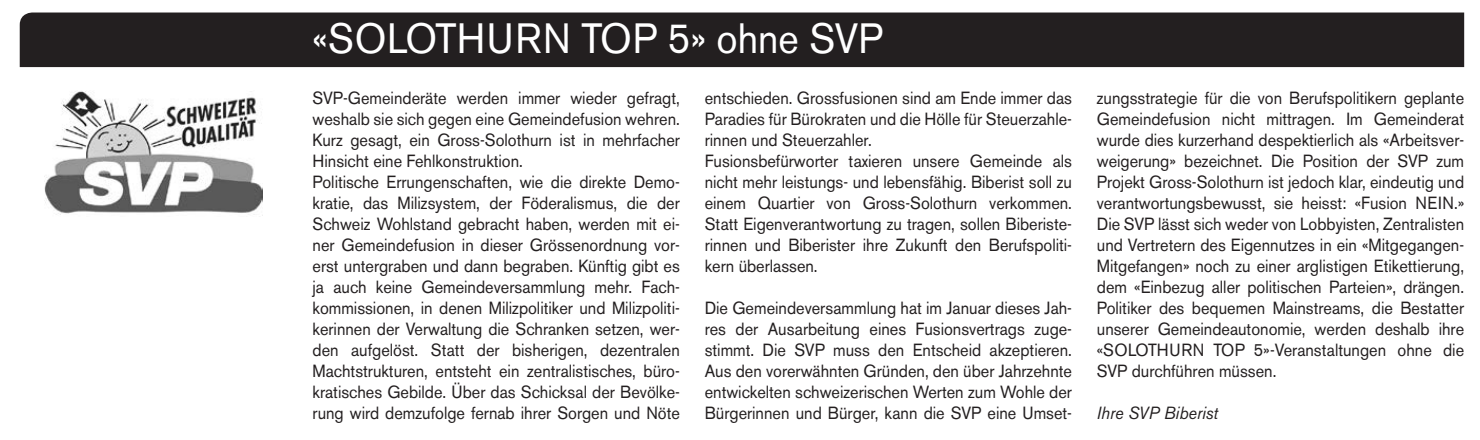
<style>
.page{position:relative;width:1480px;height:440px;background:#fff}
.page>*{position:absolute;margin:0;border:0;box-sizing:border-box;transform-origin:0 0}
.t1{font:42px "Akzidenz Grotesk BE";color:#fff;scale:.93 1}
.t2{font:17.5px/21px "Akzidenz Grotesk BE";color:#231f20;scale:.93 1}
.t3{font:italic 17.5px "Akzidenz Grotesk BE";color:#231f20;scale:.93 1}
</style>
<div class="page">
<img style="left:45px;top:91px;width:218px;height:125px">
<div style="left:20px;top:13px;width:1443px;height:54px;background:#231f20"></div>
<h1 class="t1" style="left:312px;top:14px;width:614px">«SOLOTHURN TOP 5» ohne SVP</h1>
<p class="t2" style="left:312px;top:87px;width:396px">SVP-Gemeinderäte werden immer wieder gefragt, weshalb sie sich gegen eine Gemeindefusion wehren.<br>Kurz gesagt, ein Gross-Solothurn ist in mehrfacher Hinsicht eine Fehlkonstruktion.<br>Politische Errungenschaften, wie die direkte Demo&shy;kratie, das Milizsystem, der Föderalismus, die der Schweiz Wohlstand gebracht haben, werden mit ei&shy;ner Gemeindefusion in dieser Grössenordnung vor&shy;erst untergraben und dann begraben. Künftig gibt es ja auch keine Gemeindeversammlung mehr. Fach&shy;kommissionen, in denen Milizpolitiker und Milizpoliti&shy;kerinnen der Verwaltung die Schranken setzen, wer&shy;den aufgelöst. Statt der bisherigen, dezentralen Machtstrukturen, entsteht ein zentralistisches, büro&shy;kratisches Gebilde. Über das Schicksal der Bevölke&shy;rung wird demzufolge fernab ihrer Sorgen und Nöte</p>
<p class="t2" style="left:704px;top:87px;width:396px">entschieden. Grossfusionen sind am Ende immer das Paradies für Bürokraten und die Hölle für Steuerzahle&shy;rinnen und Steuerzahler.<br>Fusionsbefürworter taxieren unsere Gemeinde als nicht mehr leistungs- und lebensfähig. Biberist soll zu einem Quartier von Gross-Solothurn verkommen.<br>Statt Eigenverantwortung zu tragen, sollen Biberiste&shy;rinnen und Biberister ihre Zukunft den Berufspoliti&shy;kern überlassen.</p>
<p class="t2" style="left:704px;top:297px;width:396px;text-align:justify">Die Gemeindeversammlung hat im Januar dieses Jah&shy;res der Ausarbeitung eines Fusionsvertrags zuge&shy;stimmt. Die SVP muss den Entscheid akzeptieren.<br>Aus den vorerwähnten Gründen, den über Jahrzehnte entwickelten schweizerischen Werten zum Wohle der Bürgerinnen und Bürger, kann die SVP eine Umset-</p>
<p class="t2" style="left:1096px;top:87px;width:396px;text-align:justify">zungsstrategie für die von Berufspolitikern geplante Gemeindefusion nicht mittragen. Im Gemeinderat wurde dies kurzerhand despektierlich als «Arbeitsver&shy;weigerung» bezeichnet. Die Position der SVP zum Projekt Gross-Solothurn ist jedoch klar, eindeutig und verantwortungsbewusst, sie heisst: «Fusion NEIN.» Die SVP lässt sich weder von Lobbyisten, Zentralisten und Vertretern des Eigennutzes in ein «Mitgegangen-Mitgefangen» noch zu einer arglistigen Etikettierung, dem «Einbezug aller politischen Parteien», drängen.<br>Politiker des bequemen Mainstreams, die Bestatter unserer Gemeindeautonomie, werden deshalb ihre «SOLOTHURN TOP 5»-Veranstaltungen ohne die SVP durchführen müssen.</p>
<p class="t3" style="left:1096px;top:402px;width:132px">Ihre SVP Biberist</p>
</div>
